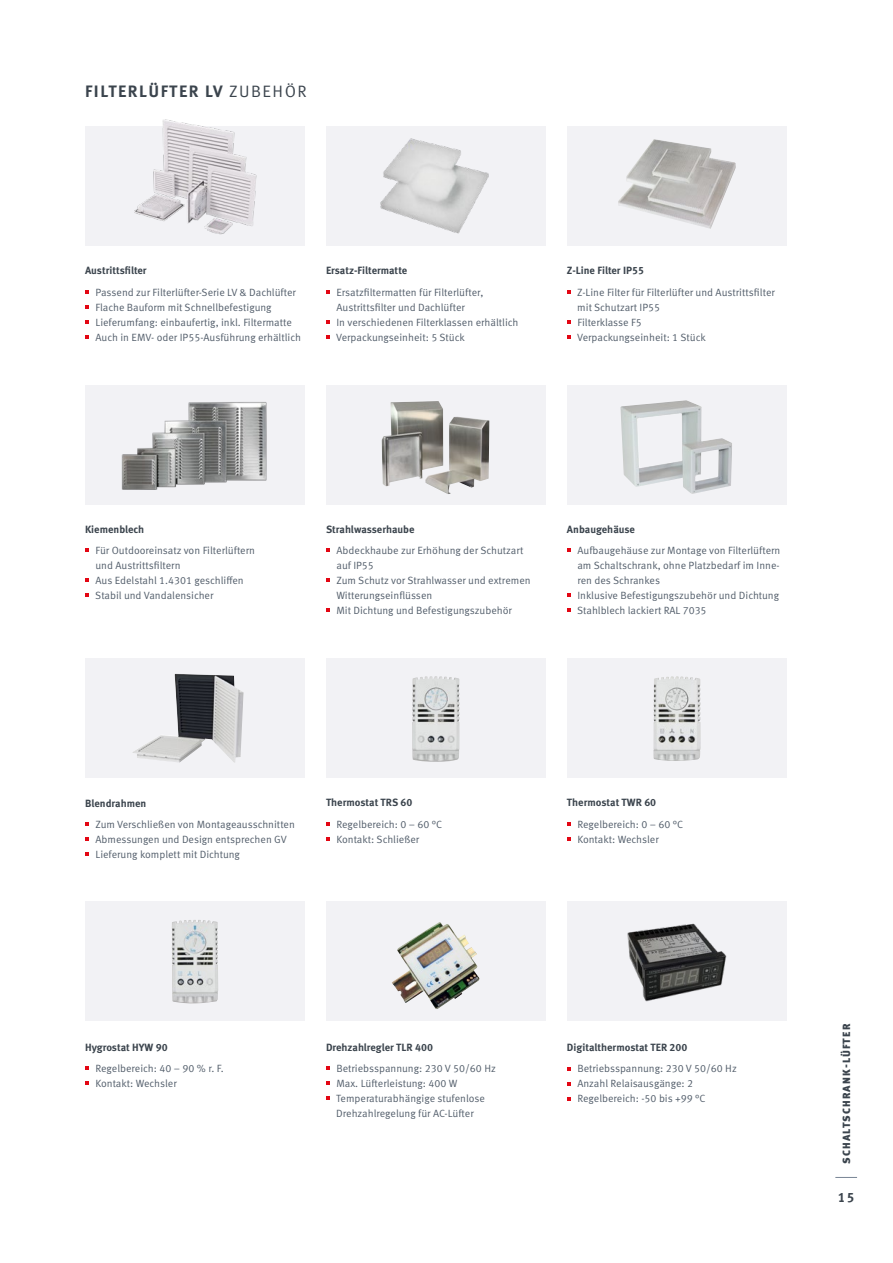
<style>
.page{position:relative;width:893px;height:1263px;background:#fff}
.page>*{position:absolute;margin:0;border:0;box-sizing:border-box;transform-origin:0 0}
.t1{font:700 16.5px "Meta OT";letter-spacing:.09em;color:#3b444d}
.t2{font:700 13.5px "Meta OT";color:#3b444d}
.t3{font:10.5px/15px "Meta OT";color:#535e6b}
.t4{font:700 10.5px "Meta OT";color:#3b444d}
.t5{font:900 10.5px "Meta OT";letter-spacing:.11em;color:#3b444d}
.s1{font-weight:400}
</style>
<div class="page">
<svg style="left:835px;top:1177px;width:22px;height:1px"></svg>
<div style="left:85px;top:126px;width:220px;height:120px;background:#f2f2f5"></div>
<div style="left:85px;top:385px;width:220px;height:119px;background:#f2f2f5"></div>
<div style="left:85px;top:659px;width:220px;height:119px;background:#f2f2f5"></div>
<div style="left:85px;top:902px;width:220px;height:119px;background:#f2f2f5"></div>
<div style="left:326px;top:126px;width:220px;height:120px;background:#f2f2f5"></div>
<div style="left:326px;top:385px;width:220px;height:119px;background:#f2f2f5"></div>
<div style="left:326px;top:659px;width:220px;height:119px;background:#f2f2f5"></div>
<div style="left:326px;top:902px;width:220px;height:119px;background:#f2f2f5"></div>
<div style="left:567px;top:126px;width:220px;height:120px;background:#f2f2f5"></div>
<div style="left:567px;top:385px;width:220px;height:119px;background:#f2f2f5"></div>
<div style="left:567px;top:659px;width:220px;height:119px;background:#f2f2f5"></div>
<div style="left:567px;top:902px;width:220px;height:119px;background:#f2f2f5"></div>
<img style="left:121px;top:402px;width:146px;height:88px">
<img style="left:382px;top:401px;width:107px;height:93px">
<img style="left:618px;top:139px;width:118px;height:90px">
<img style="left:392px;top:922px;width:88px;height:87px">
<img style="left:132px;top:674px;width:111px;height:89px">
<img style="left:653px;top:676px;width:48px;height:85px">
<img style="left:172px;top:920px;width:46px;height:84px">
<img style="left:412px;top:676px;width:48px;height:86px">
<img style="left:134px;top:119px;width:123px;height:116px">
<img style="left:627px;top:923px;width:100px;height:79px">
<img style="left:620px;top:400px;width:112px;height:94px">
<img style="left:380px;top:138px;width:109px;height:96px">
<svg style="left:326px;top:822px;width:3px;height:4px"></svg>
<svg style="left:326px;top:837px;width:3px;height:4px"></svg>
<svg style="left:567px;top:822px;width:3px;height:4px"></svg>
<svg style="left:567px;top:837px;width:3px;height:4px"></svg>
<h1 class="t1" style="left:85px;top:81px;width:223px">FILTERLÜFTER LV <span class="s1">ZUBEHÖR</span></h1>
<p class="t4" style="left:85px;top:264px;width:63px">Austrittsfilter</p>
<p class="t3" style="left:95px;top:284px;width:207px">Passend zur Filterlüfter-Serie LV &amp; Dachlüfter Flache Bauform mit Schnellbefestigung Lieferumfang: einbaufertig, inkl. Filtermatte Auch in EMV- oder IP55-Ausführung erhältlich</p>
<p class="t4" style="left:326px;top:264px;width:83px">Ersatz-Filtermatte</p>
<p class="t3" style="left:336px;top:284px;width:184px">Ersatzfiltermatten für Filterlüfter, Austrittsfilter und Dachlüfter<br>In verschiedenen Filterklassen erhältlich Verpackungseinheit: 5 Stück</p>
<p class="t4" style="left:567px;top:264px;width:79px">Z-Line Filter IP55</p>
<p class="t3" style="left:577px;top:284px;width:199px">Z-Line Filter für Filterlüfter und Austrittsfilter mit Schutzart IP55<br>Filterklasse F5<br>Verpackungseinheit: 1 Stück</p>
<p class="t4" style="left:85px;top:522px;width:61px">Kiemenblech</p>
<p class="t3" style="left:95px;top:543px;width:161px">Für Outdooreinsatz von Filterlüftern und Austrittsfiltern<br>Aus Edelstahl 1.4301 geschliffen<br>Stabil und Vandalensicher</p>
<p class="t4" style="left:326px;top:522px;width:90px">Strahlwasserhaube</p>
<p class="t3" style="left:336px;top:543px;width:196px">Abdeckhaube zur Erhöhung der Schutzart auf IP55<br>Zum Schutz vor Strahlwasser und extremen<br>Witterungseinflüssen<br>Mit Dichtung und Befestigungszubehör</p>
<p class="t4" style="left:567px;top:522px;width:70px">Anbaugehäuse</p>
<p class="t3" style="left:577px;top:543px;width:205px">Aufbaugehäuse zur Montage von Filterlüftern am Schaltschrank, ohne Platzbedarf im Inne&shy;ren des Schrankes<br>Inklusive Befestigungszubehör und Dichtung Stahlblech lackiert RAL 7035</p>
<p class="t4" style="left:85px;top:796px;width:63px">Blendrahmen</p>
<p class="t3" style="left:95px;top:817px;width:201px">Zum Verschließen von Montageausschnitten<br>Abmessungen und Design entsprechen GV<br>Lieferung komplett mit Dichtung</p>
<p class="t4" style="left:326px;top:796px;width:88px">Thermostat TRS 60</p>
<p class="t3" style="left:336px;top:817px;width:107px">Regelbereich: 0 – 60 °C<br>Kontakt: Schließer</p>
<p class="t4" style="left:567px;top:796px;width:91px">Thermostat TWR 60</p>
<p class="t3" style="left:577px;top:817px;width:107px">Regelbereich: 0 – 60 °C<br>Kontakt: Wechsler</p>
<p class="t4" style="left:85px;top:1040px;width:84px">Hygrostat HYW 90</p>
<p class="t3" style="left:95px;top:1061px;width:130px">Regelbereich: 40 – 90 % r. F.<br>Kontakt: Wechsler</p>
<p class="t4" style="left:326px;top:1040px;width:108px">Drehzahlregler TLR 400</p>
<p class="t3" style="left:336px;top:1061px;width:161px">Betriebsspannung: 230 V 50/60 Hz<br>Max. Lüfterleistung: 400 W<br>Temperaturabhängige stufenlose<br>Drehzahlregelung für AC-Lüfter</p>
<p class="t4" style="left:567px;top:1041px;width:122px">Digitalthermostat TER 200</p>
<p class="t3" style="left:577px;top:1061px;width:161px">Betriebsspannung: 230 V 50/60 Hz<br>Anzahl Relaisausgänge: 2<br>Regelbereich: -50 bis +99 °C</p>
<p class="t5" style="left:840px;top:1164px;width:142px;rotate:-90deg">SCHALTSCHRANK-LÜFTER</p>
<p class="t2" style="left:838px;top:1189px;width:18px">15</p>
</div>
